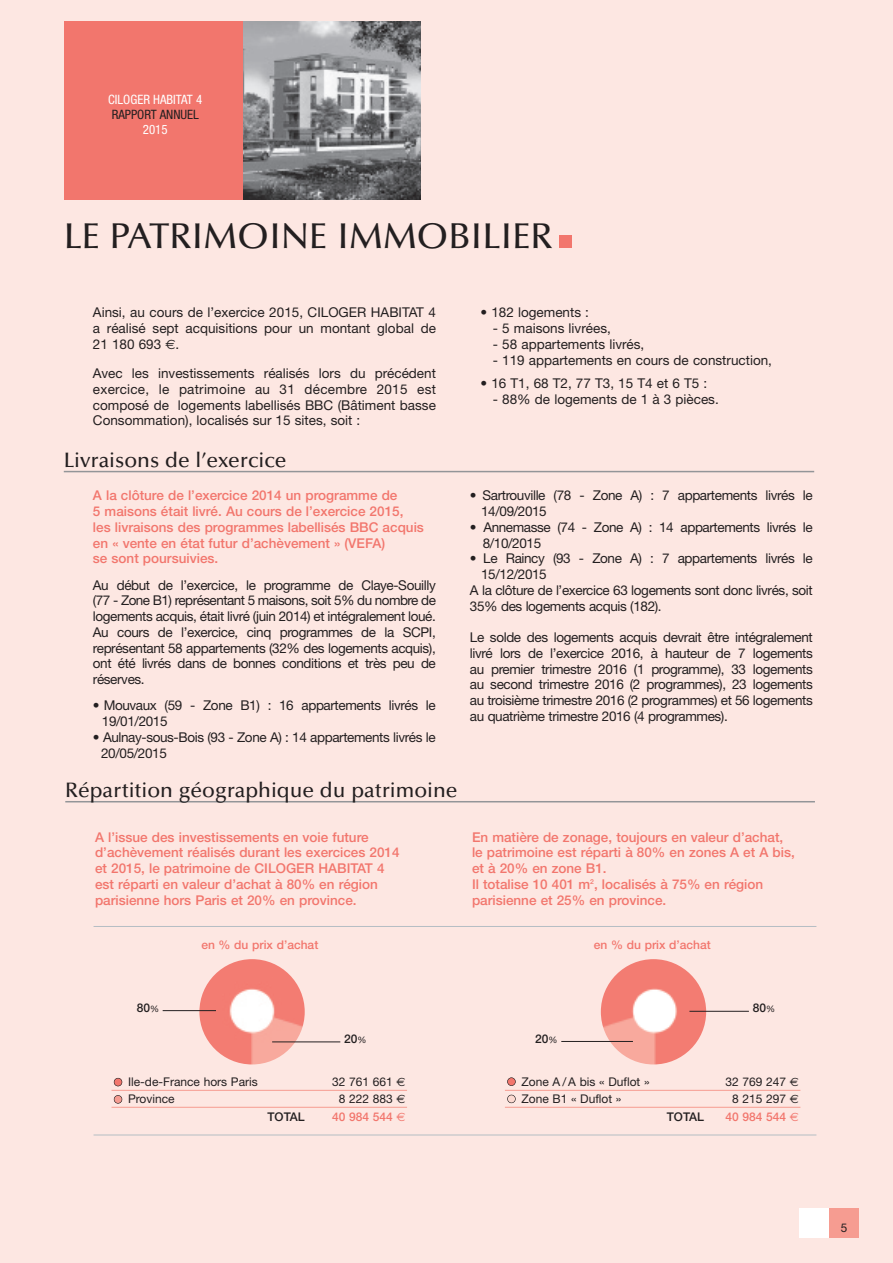
<style>
.page{position:relative;width:893px;height:1263px;background:#fde7e2}
.page>*{position:absolute;margin:0;border:0;box-sizing:border-box;transform-origin:0 0}
.t1{font:500 36px "Optima";color:#231f20}
.t2{font:500 21px "Optima";color:#231f20}
.t3{font:13.5px/15.8px "Helvetica Neue";letter-spacing:-.03em;color:#231f20;text-align:justify}
.t4{font:500 13.5px/15.8px "Helvetica Neue";color:#f2766d}
.t5{font:13.5px "Helvetica Neue";color:#231f20}
.t6{font:condensed 12.9px "Helvetica Neue";color:#fff}
.t7{font:condensed 12.9px "Helvetica Neue";color:#231f20}
.t8{font:12px "Helvetica Neue";color:#231f20}
.t9{font:500 12px "Helvetica Neue";color:#f2766d}
.t10{font:500 12px "Helvetica Neue";color:#231f20}
.s1{font-family:"Euro Sans"}
.s2{font-weight:400;font-size:9px}
.s3{font-family:"Euro Sans";font-weight:400}
</style>
<div class="page">
<hr style="left:65px;top:801px;width:750px;height:1px;background:#939598">
<hr style="left:94px;top:926px;width:722px;height:1px;background:#b5bec4">
<hr style="left:112px;top:1107px;width:295px;height:1px;background:#f69c91">
<hr style="left:112px;top:1090px;width:295px;height:1px;background:#f69c91">
<img style="left:199px;top:959px;width:106px;height:105px">
<img style="left:601px;top:959px;width:105px;height:105px">
<div style="left:114px;top:1095px;width:8px;height:8px;background:#f69c91;border-radius:50%"></div>
<div style="left:114px;top:1095px;width:8px;height:8px;border:1px solid #231f20;border-radius:50%"></div>
<div style="left:114px;top:1078px;width:8px;height:8px;background:#f2766d;border-radius:50%"></div>
<div style="left:114px;top:1078px;width:8px;height:8px;border:1px solid #231f20;border-radius:50%"></div>
<hr style="left:505px;top:1107px;width:295px;height:1px;background:#f69c91">
<hr style="left:505px;top:1090px;width:295px;height:1px;background:#f69c91">
<div style="left:507px;top:1095px;width:8px;height:8px;background:#fcd9d0;border-radius:50%"></div>
<div style="left:507px;top:1095px;width:9px;height:8px;border:1px solid #231f20;border-radius:50%"></div>
<div style="left:507px;top:1078px;width:8px;height:7px;background:#f2766d;border-radius:50%"></div>
<div style="left:507px;top:1077px;width:9px;height:9px;border:1px solid #231f20;border-radius:50%"></div>
<hr style="left:272px;top:1041px;width:68px;height:1px;background:#231f20">
<hr style="left:689px;top:1011px;width:60px;height:1px;background:#231f20">
<hr style="left:561px;top:1041px;width:72px;height:1px;background:#231f20">
<hr style="left:163px;top:1010px;width:53px;height:1px;background:#231f20">
<img style="left:242px;top:21px;width:179px;height:179px">
<div style="left:559px;top:236px;width:13px;height:12px;background:#f2766d"></div>
<div style="left:64px;top:21px;width:178px;height:179px;background:#f2766d"></div>
<div style="left:799px;top:1208px;width:30px;height:29px;background:#fff"></div>
<div style="left:829px;top:1208px;width:30px;height:29px;background:#f69c91"></div>
<hr style="left:64px;top:471px;width:750px;height:1px;background:#939598">
<hr style="left:94px;top:1134px;width:722px;height:1px;background:#b5bec4">
<p class="t6" style="left:108px;top:94px;width:96px">CILOGER HABITAT 4</p>
<p class="t7" style="left:112px;top:109px;width:89px">RAPPORT ANNUEL</p>
<p class="t6" style="left:143px;top:124px;width:26px">2015</p>
<h1 class="t1" style="left:64px;top:222px;width:490px">LE PATRIMOINE IMMOBILIER</h1>
<p class="t3" style="left:93px;top:306px;width:344px">Ainsi, au cours de l’exercice 2015, CILOGER HABITAT 4 a réalisé sept acquisitions pour un montant global de 21 180 693 <span class="s1">€</span>.</p>
<p class="t3" style="left:93px;top:367px;width:345px">Avec les investissements réalisés lors du précédent exercice, le patrimoine au 31 décembre 2015 est composé de logements labellisés BBC (Bâtiment basse Consommation), localisés sur 15 sites, soit :</p>
<h2 class="t2" style="left:64px;top:451px;width:224px">Livraisons de l’exercice</h2>
<p class="t4" style="left:93px;top:489px;width:332px">A la clôture de l’exercice 2014 un programme de<br>5 maisons était livré. Au cours de l’exercice 2015, les livraisons des programmes labellisés BBC acquis en « vente en état futur d’achèvement » (VEFA)<br>se sont poursuivies.</p>
<p class="t3" style="left:93px;top:578px;width:344px">Au début de l’exercice, le programme de Claye-Souilly (77 - Zone B1) représentant 5 maisons, soit 5% du nombre de logements acquis, était livré (juin 2014) et intégralement loué.<br>Au cours de l’exercice, cinq programmes de la SCPI, représentant 58 appartements (32% des logements acquis), ont été livrés dans de bonnes conditions et très peu de réserves.</p>
<p class="t3" style="left:102px;top:699px;width:335px;text-indent:-9px">• Mouvaux (59 - Zone B1) : 16 appartements livrés le<br>19/01/2015</p>
<p class="t3" style="left:101px;top:730px;width:336px;text-indent:-8px">• Aulnay-sous-Bois (93 - Zone A) : 14 appartements livrés le<br>20/05/2015</p>
<h2 class="t2" style="left:65px;top:781px;width:394px">Répartition géographique du patrimoine</h2>
<p class="t5" style="left:480px;top:308px;width:110px">• 182 logements :</p>
<p class="t5" style="left:493px;top:323px;width:119px">- 5 maisons livrées,</p>
<p class="t5" style="left:493px;top:339px;width:153px">- 58 appartements livrés,</p>
<p class="t5" style="left:493px;top:355px;width:281px">- 119 appartements en cours de construction,</p>
<p class="t5" style="left:480px;top:378px;width:228px">• 16 T1, 68 T2, 77 T3, 15 T4 et 6 T5 :</p>
<p class="t5" style="left:493px;top:394px;width:227px">- 88% de logements de 1 à 3 pièces.</p>
<p class="t3" style="left:481px;top:489px;width:333px;text-indent:-11px">• Sartrouville (78 - Zone A) : 7 appartements livrés le<br>14/09/2015</p>
<p class="t3" style="left:483px;top:520px;width:332px;text-indent:-13px">• Annemasse (74 - Zone A) : 14 appartements livrés le<br>8/10/2015</p>
<p class="t3" style="left:470px;top:552px;width:344px">• Le Raincy (93 - Zone A) : 7 appartements livrés le</p>
<p class="t3" style="left:481px;top:568px;width:67px">15/12/2015</p>
<p class="t3" style="left:470px;top:583px;width:344px">A la clôture de l’exercice 63 logements sont donc livrés, soit</p>
<p class="t3" style="left:470px;top:599px;width:193px">35% des logements acquis (182).</p>
<p class="t3" style="left:470px;top:631px;width:344px">Le solde des logements acquis devrait être intégralement livré lors de l’exercice 2016, à hauteur de 7 logements au premier trimestre 2016 (1 programme), 33 logements au second trimestre 2016 (2 programmes), 23 logements au troisième trimestre 2016 (2 programmes) et 56 logements au quatrième trimestre 2016 (4 programmes).</p>
<p class="t4" style="left:95px;top:830px;width:306px">A l’issue des investissements en voie future d’achèvement réalisés durant les exercices 2014 et 2015, le patrimoine de CILOGER HABITAT 4 est réparti en valeur d’achat à 80% en région parisienne hors Paris et 20% en province.</p>
<p class="t4" style="left:472px;top:830px;width:324px">En matière de zonage, toujours en valeur d’achat, le patrimoine est réparti à 80% en zones A et A bis, et à 20% en zone B1.<br>Il totalise 10 401 m<sup>2</sup>, localisés à 75% en région parisienne et 25% en province.</p>
<p class="t10" style="left:137px;top:1003px;width:24px">80<span class="s2">%</span></p>
<p class="t9" style="left:201px;top:940px;width:118px">en % du prix d’achat</p>
<p class="t9" style="left:594px;top:940px;width:118px">en % du prix d’achat</p>
<p class="t10" style="left:344px;top:1034px;width:24px">20<span class="s2">%</span></p>
<p class="t10" style="left:535px;top:1034px;width:24px">20<span class="s2">%</span></p>
<p class="t10" style="left:753px;top:1003px;width:24px">80<span class="s2">%</span></p>
<p class="t8" style="left:128px;top:1078px;width:131px">Ile-de-France hors Paris</p>
<p class="t8" style="left:332px;top:1078px;width:75px">32 761 661 <span class="s1">€</span></p>
<p class="t8" style="left:128px;top:1094px;width:48px">Province</p>
<p class="t8" style="left:339px;top:1094px;width:68px">8 222 883 <span class="s1">€</span></p>
<p class="t10" style="left:267px;top:1112px;width:39px">TOTAL</p>
<p class="t9" style="left:332px;top:1112px;width:75px">40 984 544 <span class="s3">€</span></p>
<p class="t8" style="left:521px;top:1078px;width:130px">Zone A /A bis « Duflot »</p>
<p class="t8" style="left:725px;top:1078px;width:75px">32 769 247 <span class="s1">€</span></p>
<p class="t8" style="left:521px;top:1094px;width:102px">Zone B1 « Duflot »</p>
<p class="t8" style="left:732px;top:1094px;width:68px">8 215 297 <span class="s1">€</span></p>
<p class="t10" style="left:667px;top:1112px;width:39px">TOTAL</p>
<p class="t9" style="left:725px;top:1112px;width:75px">40 984 544 <span class="s3">€</span></p>
<p class="t8" style="left:841px;top:1223px;width:8px">5</p>
</div>
